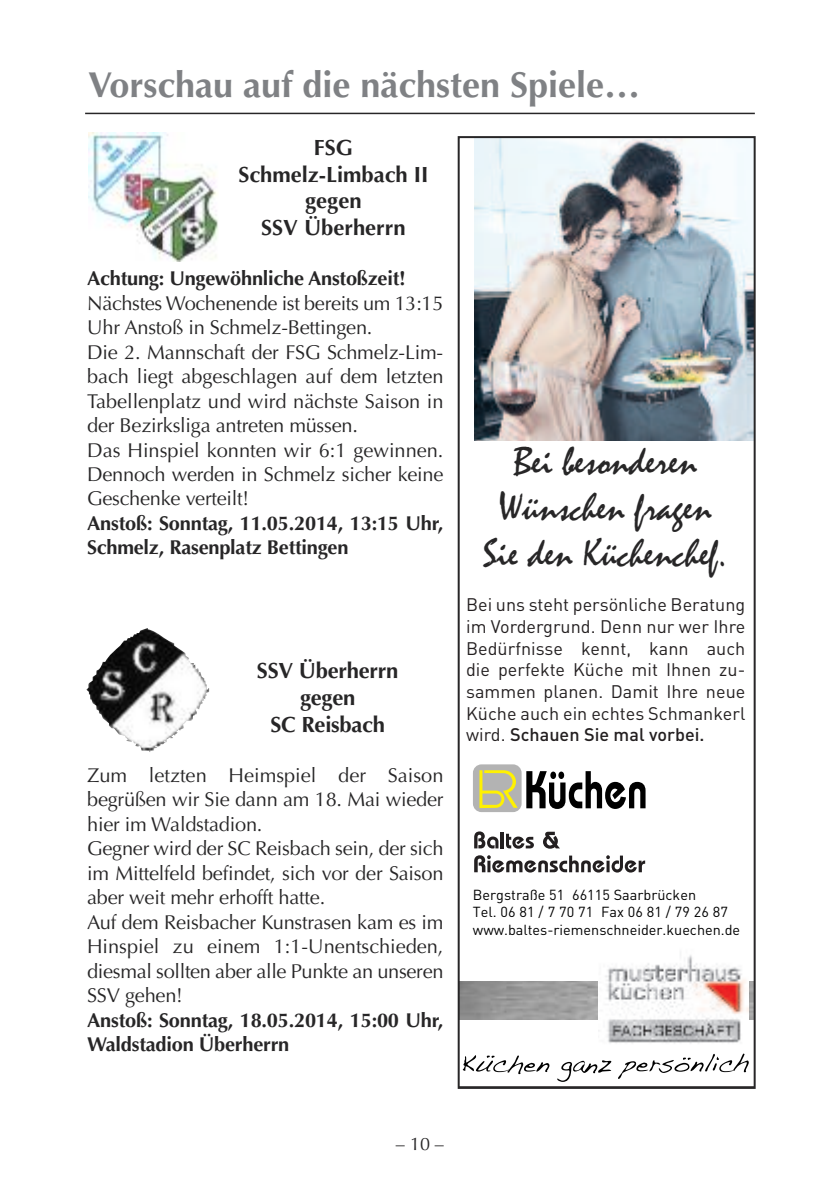
<style>
.page{position:relative;width:840px;height:1191px;background:#fff}
.page>*{position:absolute;margin:0;border:0;box-sizing:border-box;transform-origin:0 0}
.t1{font:40px/46px "Mistral";color:#272627;text-align:center}
.t2{font:700 36px "Optima";color:#7f8184}
.t3{font:27.6px/36px "Handwriting Dakota";color:#231f20;text-align:right}
.t4{font:700 22px/27px "Optima";color:#272627;text-align:center}
.t5{font:20px/24.4px "Optima";letter-spacing:-.01em;color:#272627}
.t6{font:700 20px/24.4px "Optima";letter-spacing:-.01em;color:#272627}
.t7{font:18px/21.6px "FFDIN";color:#231f20;text-align:justify}
.t8{font:18px "Optima";color:#272627}
.t9{font:14.4px/17.2px "FFDIN";color:#000}
.s1{font-weight:500}
</style>
<div class="page">
<hr style="left:85px;top:113px;width:669px;height:1px;background:#272627">
<img style="left:88px;top:132px;width:130px;height:130px">
<svg style="left:460px;top:139px;width:292px;height:943px"></svg>
<svg style="left:526px;top:771px;width:119px;height:38px"></svg>
<svg style="left:474px;top:855px;width:170px;height:17px"></svg>
<svg style="left:474px;top:831px;width:24px;height:17px"></svg>
<hr style="left:500px;top:831px;width:3px;height:17px;background:#231f20">
<svg style="left:505px;top:833px;width:28px;height:15px"></svg>
<svg style="left:542px;top:831px;width:17px;height:17px"></svg>
<div style="left:472px;top:764px;width:49px;height:48px;background:#b3b3b3;border-radius:9px"></div>
<svg style="left:479px;top:770px;width:38px;height:38px"></svg>
<div style="left:457px;top:136px;width:298px;height:953px;border:2px solid #272627"></div>
<div style="left:465px;top:448px;width:279px;height:142px;background:#fff"></div>
<img style="left:86px;top:628px;width:123px;height:124px">
<h2 class="t2" style="left:88px;top:70px;width:553px">Vorschau auf die nächsten Spiele…</h2>
<p class="t4" style="left:238px;top:136px;width:191px">FSG<br>Schmelz-Limbach II gegen<br>SSV Überherrn</p>
<p class="t6" style="left:87px;top:268px;width:320px">Achtung: Ungewöhnliche Anstoßzeit!</p>
<p class="t5" style="left:87px;top:293px;width:358px">Nächstes Wochenende ist bereits um 13:15<br>Uhr Anstoß in Schmelz-Bettingen.<br>Die 2. Mannschaft der FSG Schmelz-Lim&shy;bach liegt abgeschlagen auf dem letzten Tabellenplatz und wird nächste Saison in der Bezirksliga antreten müssen.<br>Das Hinspiel konnten wir 6:1 gewinnen.<br>Dennoch werden in Schmelz sicher keine Geschenke verteilt!</p>
<p class="t6" style="left:87px;top:513px;width:358px">Anstoß: Sonntag, 11.05.2014, 13:15 Uhr,<br>Schmelz, Rasenplatz Bettingen</p>
<p class="t4" style="left:257px;top:659px;width:143px">SSV Überherrn gegen<br>SC Reisbach</p>
<p class="t5" style="left:87px;top:765px;width:358px">Zum letzten Heimspiel der Saison begrüßen wir Sie dann am 18. Mai wieder hier im Waldstadion.<br>Gegner wird der SC Reisbach sein, der sich im Mittelfeld befindet, sich vor der Saison aber weit mehr erhofft hatte.<br>Auf dem Reisbacher Kunstrasen kam es im Hinspiel zu einem 1:1-Unentschieden, diesmal sollten aber alle Punkte an unseren SSV gehen!</p>
<p class="t6" style="left:87px;top:1009px;width:358px">Anstoß: Sonntag, 18.05.2014, 15:00 Uhr,<br>Waldstadion Überherrn</p>
<h1 class="t1" style="left:483px;top:437px;width:245px">Bei besonderen<br>Wünschen fragen<br>Sie den Küchenchef.</h1>
<h3 class="t3" style="left:466px;top:446px;width:227px">Bei besonderen<br>Wünschen fragen</h3>
<p class="t7" style="left:466px;top:596px;width:280px">Bei uns steht persönliche Beratung im Vordergrund. Denn nur wer Ihre Bedürfnisse kennt, kann auch die perfekte Küche mit Ihnen zu&shy;sammen planen. Damit Ihre neue Küche auch ein echtes Schmankerl wird. <span class="s1">Schauen Sie mal vorbei.</span></p>
<p class="t9" style="left:472px;top:887px;width:269px">Bergstraße 51 66115 Saarbrücken<br>Tel. 06 81 / 7 70 71 Fax 06 81 / 79 26 87 www.baltes-riemenschneider.kuechen.de</p>
<p class="t8" style="left:396px;top:1136px;width:49px">–10–</p>
</div>
